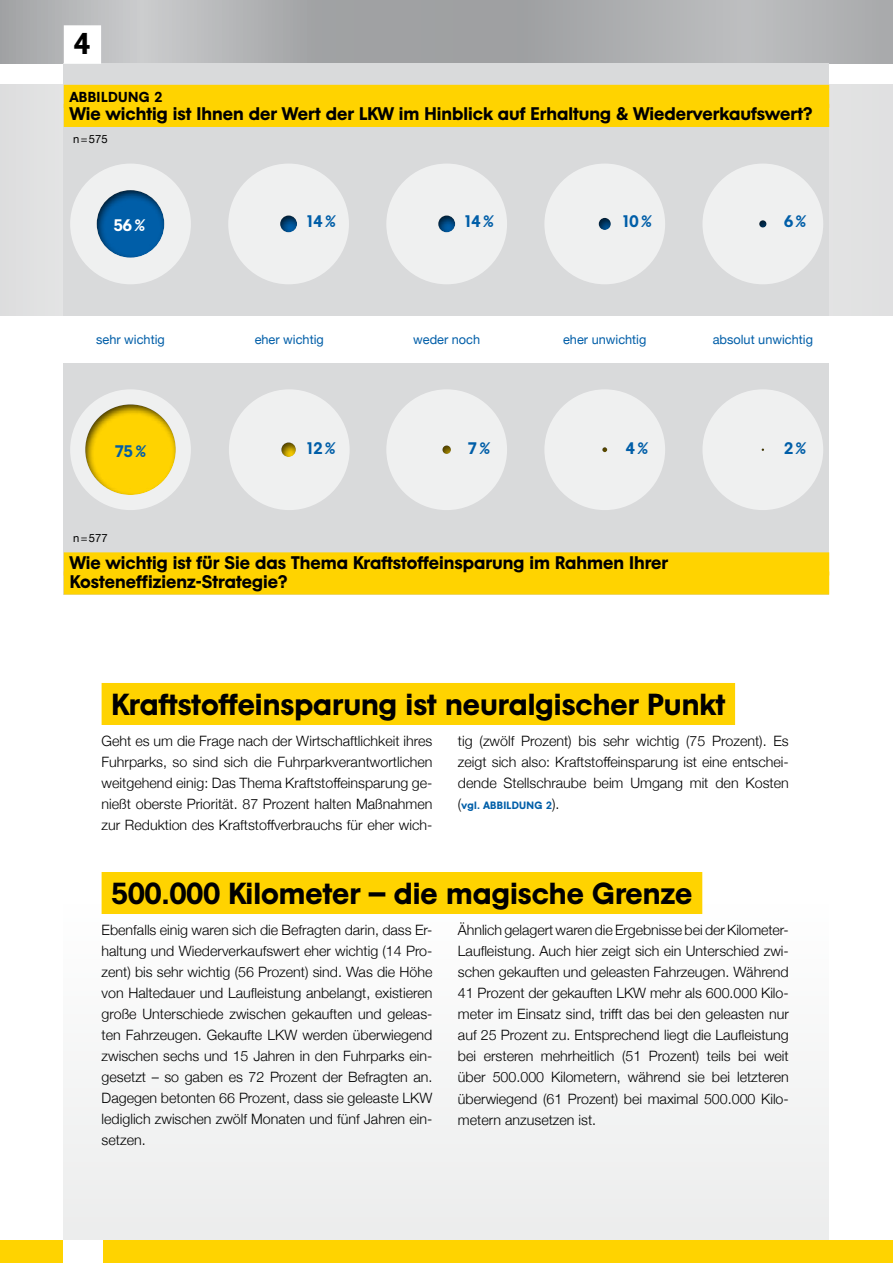
<style>
.page{position:relative;width:893px;height:1263px;background:#fff}
.page>*{position:absolute;margin:0;border:0;box-sizing:border-box;transform-origin:0 0}
.t1{font:30px "Mobil";color:#000}
.t2{font:29.7px "Mobil";color:#000}
.t3{font:18px/19px "Mobil";color:#000}
.t4{font:16.5px "Mobil";color:#005ea8}
.t5{font:16.5px "Mobil";color:#fff}
.t6{font:300 14.25px/21px "Helvetica Neue";color:#000;text-align:justify}
.t7{font:14.25px "Mobil";letter-spacing:.03em;color:#000}
.t8{font:12.75px "Helvetica Neue";color:#005ea8}
.t9{font:11.25px "Helvetica Neue";color:#000}
.t10{font:10.5px "Mobil";letter-spacing:.03em;color:#005ea8}
.s1{font-family:"Helvetica Neue";font-weight:300;font-size:14.25px;color:#000}
</style>
<div class="page">
<div style="left:64px;top:64px;width:765px;height:1176px;background:linear-gradient(to right,#f9faf9,#fafaf9)"></div>
<div style="left:0;top:85px;width:893px;height:231px;background:#e1e1e2"></div>
<svg style="left:0;top:0;width:893px;height:64px;background:#aeafb1"></svg>
<div style="left:0;top:1240px;width:893px;height:23px;background:#ffd300"></div>
<div style="left:63px;top:1240px;width:39px;height:23px;background:#fff"></div>
<div style="left:102px;top:683px;width:633px;height:42px;background:#ffd300"></div>
<div style="left:102px;top:872px;width:600px;height:42px;background:#ffd300"></div>
<div style="left:64px;top:363px;width:765px;height:231px;background:#d9dadb"></div>
<div style="left:64px;top:64px;width:765px;height:252px;background:#d9dadb"></div>
<div style="left:64px;top:85px;width:765px;height:23px;background:#ffd300"></div>
<div style="left:64px;top:104px;width:765px;height:23px;background:#ffd300"></div>
<div style="left:70px;top:164px;width:121px;height:120px;background:#eff0f0;border-radius:50%"></div>
<div style="left:84px;top:179px;width:93px;height:79px;background:#000;opacity:.75"></div>
<div style="left:228px;top:164px;width:121px;height:120px;background:#eff0f0;border-radius:50%"></div>
<div style="left:268px;top:204px;width:41px;height:30px;background:#000;opacity:.75"></div>
<div style="left:386px;top:164px;width:121px;height:120px;background:#eff0f0;border-radius:50%"></div>
<div style="left:425px;top:204px;width:43px;height:30px;background:#000;opacity:.75"></div>
<div style="left:544px;top:164px;width:121px;height:120px;background:#eff0f0;border-radius:50%"></div>
<div style="left:587px;top:206px;width:37px;height:25px;background:#000;opacity:.75"></div>
<div style="left:702px;top:164px;width:121px;height:120px;background:#eff0f0;border-radius:50%"></div>
<div style="left:745px;top:210px;width:33px;height:18px;background:#000;opacity:.75"></div>
<div style="left:70px;top:389px;width:121px;height:121px;background:#eff0f0;border-radius:50%"></div>
<div style="left:229px;top:389px;width:121px;height:121px;background:#eff0f0;border-radius:50%"></div>
<div style="left:386px;top:389px;width:121px;height:121px;background:#eff0f0;border-radius:50%"></div>
<div style="left:544px;top:389px;width:121px;height:121px;background:#eff0f0;border-radius:50%"></div>
<div style="left:702px;top:389px;width:121px;height:121px;background:#eff0f0;border-radius:50%"></div>
<div style="left:73px;top:393px;width:115px;height:103px;background:#000;opacity:.75"></div>
<div style="left:268px;top:432px;width:41px;height:25px;background:#000;opacity:.75"></div>
<div style="left:429px;top:435px;width:34px;height:19px;background:#000;opacity:.75"></div>
<div style="left:589px;top:437px;width:30px;height:16px;background:#000;opacity:.75"></div>
<div style="left:64px;top:552px;width:765px;height:23px;background:#ffd300"></div>
<div style="left:64px;top:571px;width:765px;height:23px;background:#ffd300"></div>
<div style="left:64px;top:25px;width:37px;height:39px;background:#fff"></div>
<h2 class="t2" style="left:74px;top:26px;width:18px">4</h2>
<p class="t7" style="left:70px;top:88px;width:94px">ABBILDUNG 2</p>
<p class="t3" style="left:70px;top:104px;width:744px">Wie wichtig ist Ihnen der Wert der LKW im Hinblick auf Erhaltung &amp; Wiederverkaufswert?</p>
<p class="t9" style="left:73px;top:131px;width:36px">n=575</p>
<p class="t5" style="left:114px;top:215px;width:34px">56%</p>
<p class="t4" style="left:306px;top:212px;width:32px">14%</p>
<p class="t4" style="left:464px;top:212px;width:32px">14%</p>
<p class="t4" style="left:622px;top:212px;width:32px">10%</p>
<p class="t4" style="left:784px;top:212px;width:24px">6%</p>
<p class="t8" style="left:96px;top:330px;width:70px">sehr wichtig</p>
<p class="t8" style="left:255px;top:330px;width:71px">eher wichtig</p>
<p class="t8" style="left:413px;top:330px;width:69px">weder noch</p>
<p class="t8" style="left:563px;top:330px;width:85px">eher unwichtig</p>
<p class="t8" style="left:713px;top:330px;width:102px">absolut unwichtig</p>
<p class="t4" style="left:115px;top:441px;width:34px">75%</p>
<p class="t4" style="left:306px;top:438px;width:32px">12%</p>
<p class="t4" style="left:468px;top:438px;width:24px">7%</p>
<p class="t4" style="left:626px;top:438px;width:24px">4%</p>
<p class="t4" style="left:784px;top:438px;width:24px">2%</p>
<p class="t9" style="left:73px;top:530px;width:36px">n=577</p>
<p class="t3" style="left:70px;top:552px;width:600px">Wie wichtig ist für Sie das Thema Kraftstoffeinsparung im Rahmen Ihrer<br>Kosteneffizienz-Strategie?</p>
<h1 class="t1" style="left:112px;top:686px;width:615px">Kraftstoffeinsparung ist neuralgischer Punkt</h1>
<p class="t6" style="left:102px;top:730px;width:332px">Geht es um die Frage nach der Wirtschaftlichkeit ihres Fuhrparks, so sind sich die Fuhrparkverantwortlichen weitgehend einig: Das Thema Kraftstoffeinsparung ge&shy;nießt oberste Priorität. 87 Prozent halten Maßnahmen zur Reduktion des Kraftstoffverbrauchs für eher wich-</p>
<p class="t6" style="left:458px;top:730px;width:332px">tig (zwölf Prozent) bis sehr wichtig (75 Prozent). Es zeigt sich also: Kraftstoffeinsparung ist eine entschei&shy;dende Stellschraube beim Umgang mit den Kosten</p>
<p class="t10" style="left:458px;top:799px;width:103px"><span class="s1">(</span>vgl. ABBILDUNG 2<span class="s1">).</span></p>
<h1 class="t1" style="left:112px;top:875px;width:582px">500.000 Kilometer – die magische Grenze</h1>
<p class="t6" style="left:102px;top:919px;width:332px">Ebenfalls einig waren sich die Befragten darin, dass Er&shy;haltung und Wiederverkaufswert eher wichtig (14 Pro&shy;zent) bis sehr wichtig (56 Prozent) sind. Was die Höhe von Haltedauer und Laufleistung anbelangt, existieren große Unterschiede zwischen gekauften und geleas&shy;ten Fahrzeugen. Gekaufte LKW werden überwiegend zwischen sechs und 15 Jahren in den Fuhrparks ein&shy;gesetzt – so gaben es 72 Prozent der Befragten an.<br>Dagegen betonten 66 Prozent, dass sie geleaste LKW lediglich zwischen zwölf Monaten und fünf Jahren ein&shy;setzen.</p>
<p class="t6" style="left:458px;top:919px;width:332px">Ähnlich gelagert waren die Ergebnisse bei der Kilometer-Laufleistung. Auch hier zeigt sich ein Unterschied zwi&shy;schen gekauften und geleasten Fahrzeugen. Während 41 Prozent der gekauften LKW mehr als 600.000 Kilo&shy;meter im Einsatz sind, trifft das bei den geleasten nur auf 25 Prozent zu. Entsprechend liegt die Laufleistung bei ersteren mehrheitlich (51 Prozent) teils bei weit über 500.000 Kilometern, während sie bei letzteren überwiegend (61 Prozent) bei maximal 500.000 Kilo&shy;metern anzusetzen ist.</p>
</div>
